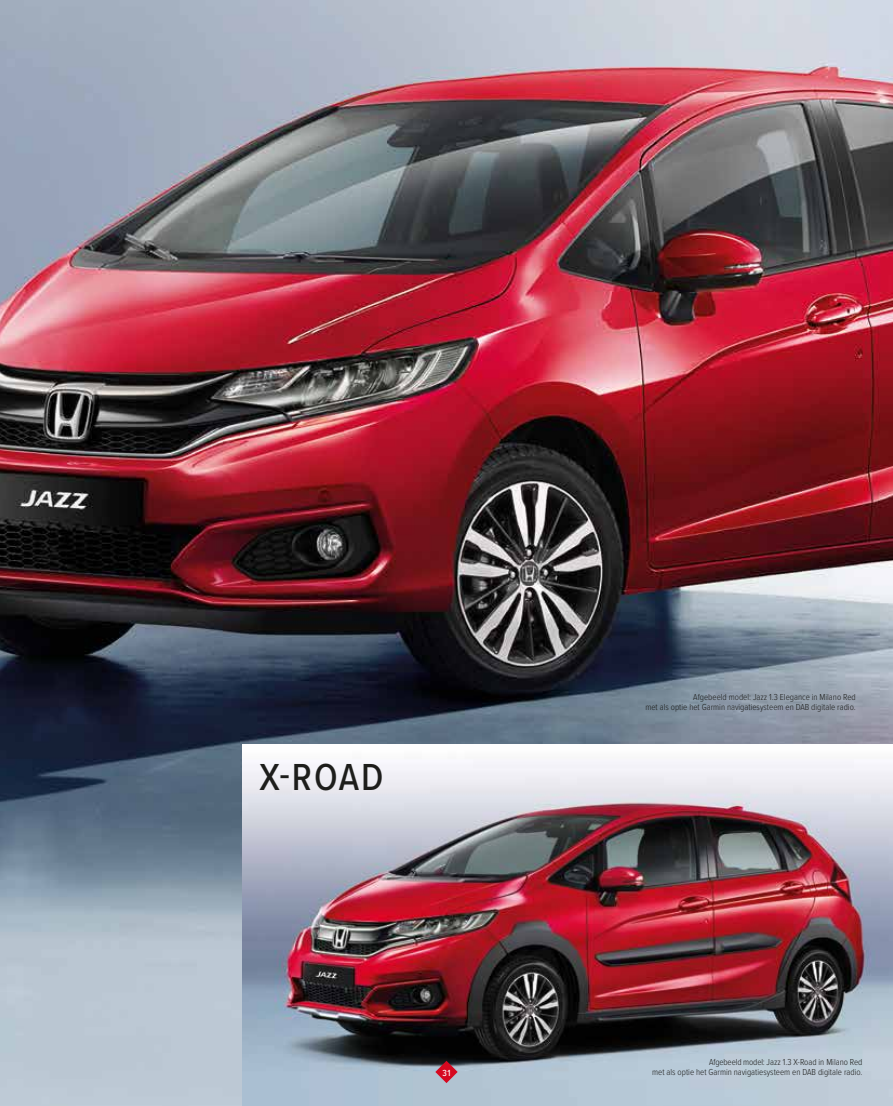
<style>
.page{position:relative;width:893px;height:1106px;background:#fff}
.page>*{position:absolute;margin:0;border:0;box-sizing:border-box;transform-origin:0 0}
.t1{font:500 39px "Proxima Nova Cond";color:#1d1d1b}
.t2{font:500 9.15px "Proxima Nova Cond";color:#fff}
.t3{font:300 9px/10.5px "Proxima Nova Cond";color:#1d1d1b;text-align:right}
</style>
<div class="page">
<img style="left:0;top:0;width:893px;height:1106px">
<img style="left:242px;top:744px;width:651px;height:362px">
<svg style="left:435px;top:1060px;width:23px;height:23px"></svg>
<h1 class="t1" style="left:259px;top:754px;width:126px">X-ROAD</h1>
<p class="t2" style="left:442px;top:1067px;width:9px">31</p>
<p class="t3" style="left:645px;top:692px;width:212px">Afgebeeld model: Jazz 1.3 Elegance in Milano Red<br>met als optie het Garmin navigatiesysteem en DAB digitale radio.</p>
<p class="t3" style="left:652px;top:1056px;width:212px">Afgebeeld model: Jazz 1.3 X-Road in Milano Red<br>met als optie het Garmin navigatiesysteem en DAB digitale radio.</p>
</div>
